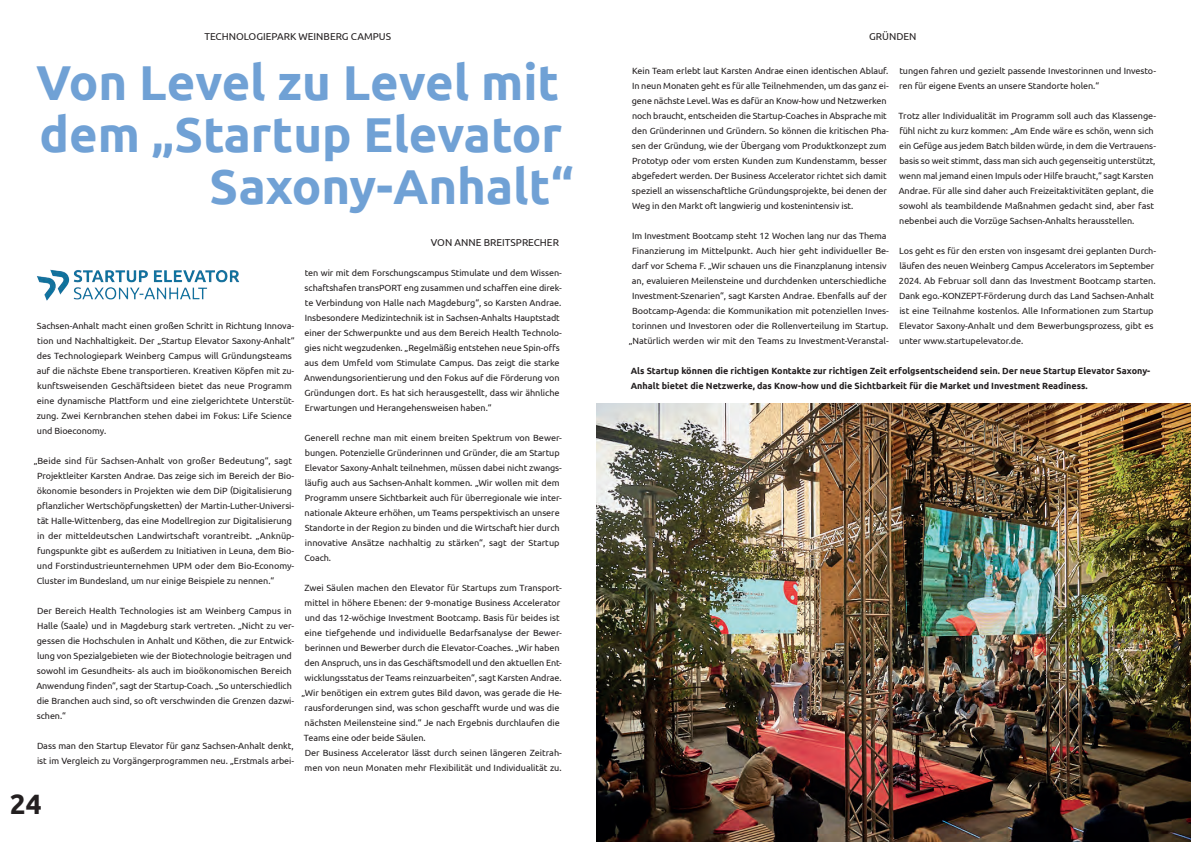
<style>
.page{position:relative;width:1191px;height:842px;background:#fff}
.page>*{position:absolute;margin:0;border:0;box-sizing:border-box;transform-origin:0 0}
.t1{font:700 49px/52px "Ubuntu";color:#70a1d5;text-align:right}
.t2{font:700 28px "Ubuntu";color:#231f20}
.t3{font:10px "Ubuntu";color:#231f20}
.t4{font:9px/15px "Ubuntu";letter-spacing:-.005em;color:#231f20}
.t5{font:700 9px/15px "Ubuntu";color:#231f20}
</style>
<div class="page">
<img style="left:597px;top:403px;width:594px;height:439px">
<img style="left:37px;top:269px;width:202px;height:32px">
<p class="t3" style="left:204px;top:30px;width:188px">TECHNOLOGIEPARK WEINBERG CAMPUS</p>
<h1 class="t1" style="left:36px;top:56px;width:539px">Von Level zu Level mit dem „Startup Elevator<br>Saxony-Anhalt“</h1>
<p class="t3" style="left:431px;top:236px;width:130px">VON ANNE BREITSPRECHER</p>
<p class="t4" style="left:304px;top:265px;width:259px">ten wir mit dem Forschungscampus Stimulate und dem Wissen&shy;schaftshafen transPORT eng zusammen und schaffen eine direk&shy;te Verbindung von Halle nach Magdeburg“, so Karsten Andrae.<br>Insbesondere Medizintechnik ist in Sachsen-Anhalts Hauptstadt einer der Schwerpunkte und aus dem Bereich Health Technolo&shy;gies nicht wegzudenken. „Regelmäßig entstehen neue Spin-offs aus dem Umfeld vom Stimulate Campus. Das zeigt die starke Anwendungsorientierung und den Fokus auf die Förderung von Gründungen dort. Es hat sich herausgestellt, dass wir ähnliche Erwartungen und Herangehensweisen haben.“</p>
<p class="t4" style="left:304px;top:430px;width:259px">Generell rechne man mit einem breiten Spektrum von Bewer&shy;bungen. Potenzielle Gründerinnen und Gründer, die am Startup Elevator Saxony-Anhalt teilnehmen, müssen dabei nicht zwangs&shy;läufig auch aus Sachsen-Anhalt kommen. „Wir wollen mit dem Programm unsere Sichtbarkeit auch für überregionale wie inter&shy;nationale Akteure erhöhen, um Teams perspektivisch an unsere Standorte in der Region zu binden und die Wirtschaft hier durch innovative Ansätze nachhaltig zu stärken“, sagt der Startup Coach.</p>
<p class="t4" style="left:304px;top:580px;width:259px">Zwei Säulen machen den Elevator für Startups zum Transport-</p>
<p class="t4" style="left:305px;top:595px;width:257px">mittel in höhere Ebenen: der 9-monatige Business Accelerator</p>
<p class="t4" style="left:305px;top:610px;width:257px">und das 12-wöchige Investment Bootcamp. Basis für beides ist</p>
<p class="t4" style="left:304px;top:625px;width:259px">eine tiefgehende und individuelle Bedarfsanalyse der Bewer-</p>
<p class="t4" style="left:305px;top:640px;width:256px">berinnen und Bewerber durch die Elevator-Coaches. „Wir haben</p>
<p class="t4" style="left:304px;top:655px;width:259px">den Anspruch, uns in das Geschäftsmodell und den aktuellen Ent-</p>
<p class="t4" style="left:305px;top:670px;width:258px">wicklungsstatus der Teams reinzuarbeiten“, sagt Karsten Andrae.</p>
<p class="t4" style="left:301px;top:685px;width:262px">„Wir benötigen ein extrem gutes Bild davon, was gerade die He-</p>
<p class="t4" style="left:305px;top:700px;width:256px">rausforderungen sind, was schon geschafft wurde und was die</p>
<p class="t4" style="left:305px;top:715px;width:257px">nächsten Meilensteine sind.“ Je nach Ergebnis durchlaufen die</p>
<p class="t4" style="left:304px;top:730px;width:123px">Teams eine oder beide Säulen.</p>
<p class="t4" style="left:305px;top:745px;width:259px">Der Business Accelerator lässt durch seinen längeren Zeitrah-</p>
<p class="t4" style="left:305px;top:760px;width:258px">men von neun Monaten mehr Flexibilität und Individualität zu.</p>
<p class="t4" style="left:37px;top:318px;width:259px">Sachsen-Anhalt macht einen großen Schritt in Richtung Innova&shy;tion und Nachhaltigkeit. Der „Startup Elevator Saxony-Anhalt“ des Technologiepark Weinberg Campus will Gründungsteams auf die nächste Ebene transportieren. Kreativen Köpfen mit zu&shy;kunftsweisenden Geschäftsideen bietet das neue Programm eine dynamische Plattform und eine zielgerichtete Unterstüt&shy;zung. Zwei Kernbranchen stehen dabei im Fokus: Life Science und Bioeconomy.</p>
<p class="t4" style="left:37px;top:453px;width:259px;text-indent:-3px">„Beide sind für Sachsen-Anhalt von großer Bedeutung“, sagt Projektleiter Karsten Andrae. Das zeige sich im Bereich der Bio&shy;ökonomie besonders in Projekten wie dem DiP (Digitalisierung pflanzlicher Wertschöpfungsketten) der Martin-Luther-Universi&shy;tät Halle-Wittenberg, das eine Modellregion zur Digitalisierung in der mitteldeutschen Landwirtschaft vorantreibt. „Anknüp&shy;fungspunkte gibt es außerdem zu Initiativen in Leuna, dem Bio&shy;und Forstindustrieunternehmen UPM oder dem Bio-Economy-Cluster im Bundesland, um nur einige Beispiele zu nennen.“</p>
<p class="t4" style="left:36px;top:603px;width:259px">Der Bereich Health Technologies ist am Weinberg Campus in Halle (Saale) und in Magdeburg stark vertreten. „Nicht zu ver&shy;gessen die Hochschulen in Anhalt und Köthen, die zur Entwick&shy;lung von Spezialgebieten wie der Biotechnologie beitragen und sowohl im Gesundheits- als auch im bioökonomischen Bereich Anwendung finden“, sagt der Startup-Coach. „So unterschiedlich die Branchen auch sind, so oft verschwinden die Grenzen dazwi&shy;schen.“</p>
<p class="t4" style="left:37px;top:738px;width:259px">Dass man den Startup Elevator für ganz Sachsen-Anhalt denkt, ist im Vergleich zu Vorgängerprogrammen neu. „Erstmals arbei-</p>
<h2 class="t2" style="left:10px;top:787px;width:33px">24</h2>
<p class="t3" style="left:869px;top:30px;width:49px">GRÜNDEN</p>
<p class="t4" style="left:632px;top:63px;width:259px">Kein Team erlebt laut Karsten Andrae einen identischen Ablauf.<br>In neun Monaten geht es für alle Teilnehmenden, um das ganz ei&shy;gene nächste Level. Was es dafür an Know-how und Netzwerken noch braucht, entscheiden die Startup-Coaches in Absprache mit den Gründerinnen und Gründern. So können die kritischen Pha&shy;sen der Gründung, wie der Übergang vom Produktkonzept zum Prototyp oder vom ersten Kunden zum Kundenstamm, besser abgefedert werden. Der Business Accelerator richtet sich damit speziell an wissenschaftliche Gründungsprojekte, bei denen der Weg in den Markt oft langwierig und kostenintensiv ist.</p>
<p class="t4" style="left:629px;top:228px;width:262px;text-align:center">Im Investment Bootcamp steht 12 Wochen lang nur das Thema Finanzierung im Mittelpunkt. Auch hier geht individueller Be&shy;darf vor Schema F. „Wir schauen uns die Finanzplanung intensiv an, evaluieren Meilensteine und durchdenken unterschiedliche Investment-Szenarien“, sagt Karsten Andrae. Ebenfalls auf der Bootcamp-Agenda: die Kommunikation mit potenziellen Inves&shy;torinnen und Investoren oder die Rollenverteilung im Startup. „Natürlich werden wir mit den Teams zu Investment-Veranstal-</p>
<p class="t4" style="left:899px;top:63px;width:258px">tungen fahren und gezielt passende Investorinnen und Investo&shy;ren für eigene Events an unsere Standorte holen.“</p>
<p class="t4" style="left:898px;top:108px;width:259px">Trotz aller Individualität im Programm soll auch das Klassenge&shy;fühl nicht zu kurz kommen: „Am Ende wäre es schön, wenn sich ein Gefüge aus jedem Batch bilden würde, in dem die Vertrauens&shy;basis so weit stimmt, dass man sich auch gegenseitig unterstützt, wenn mal jemand einen Impuls oder Hilfe braucht,“ sagt Karsten Andrae. Für alle sind daher auch Freizeitaktivitäten geplant, die sowohl als teambildende Maßnahmen gedacht sind, aber fast nebenbei auch die Vorzüge Sachsen-Anhalts herausstellen.</p>
<p class="t4" style="left:899px;top:243px;width:259px">Los geht es für den ersten von insgesamt drei geplanten Durch&shy;läufen des neuen Weinberg Campus Accelerators im September 2024. Ab Februar soll dann das Investment Bootcamp starten.<br>Dank ego.-KONZEPT-Förderung durch das Land Sachsen-Anhalt ist eine Teilnahme kostenlos. Alle Informationen zum Startup Elevator Saxony-Anhalt und dem Bewerbungsprozess, gibt es unter www.startupelevator.de.</p>
<p class="t5" style="left:631px;top:363px;width:521px">Als Startup können die richtigen Kontakte zur richtigen Zeit erfolgsentscheidend sein. Der neue Startup Elevator Saxony-<br>Anhalt bietet die Netzwerke, das Know-how und die Sichtbarkeit für die Market und Investment Readiness.</p>
</div>
